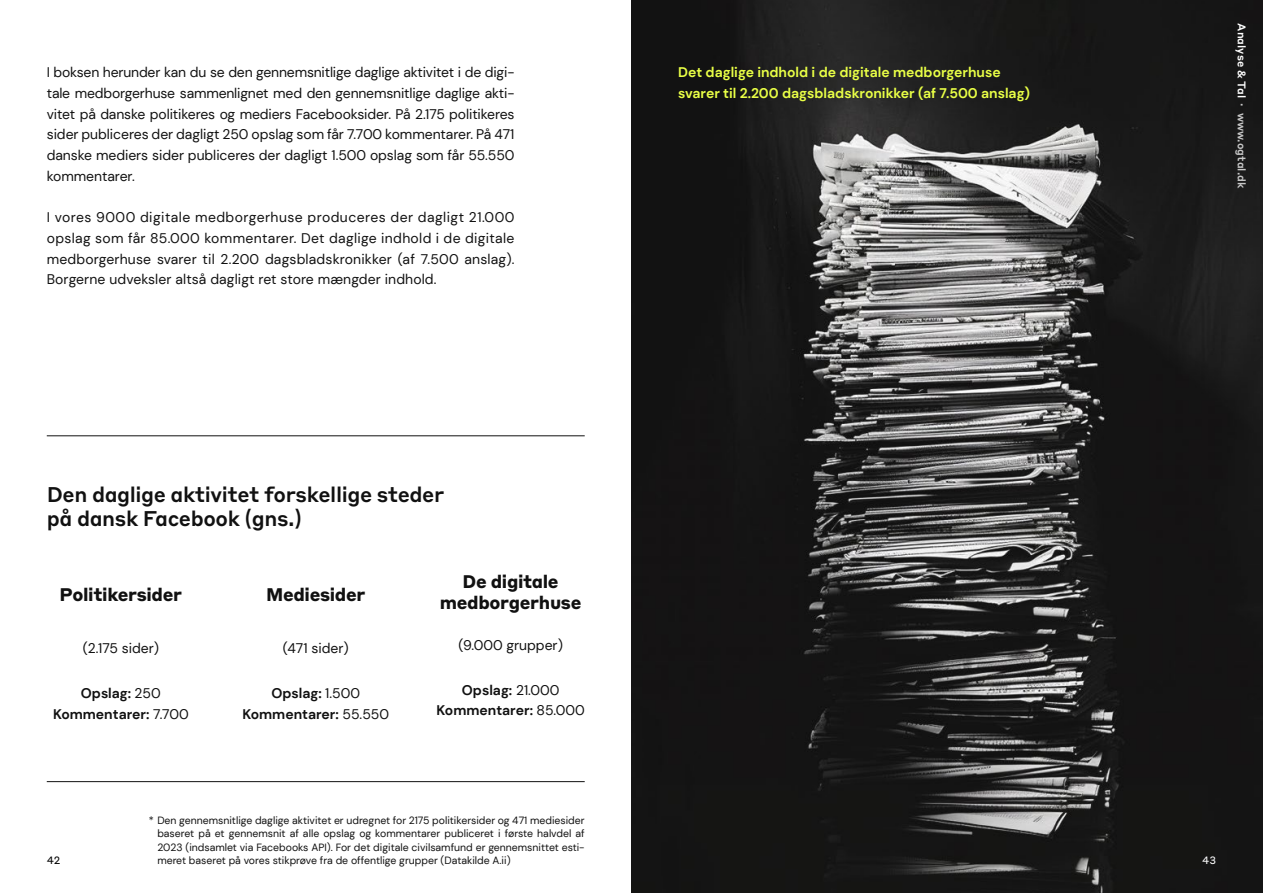
<style>
.page{position:relative;width:1263px;height:893px;background:#fff}
.page>*{position:absolute;margin:0;border:0;box-sizing:border-box;transform-origin:0 0}
.t1{font:500 21px/24px "Styrene B";letter-spacing:-.02em;color:#111}
.t2{font:700 18px/20.7px "Styrene B";letter-spacing:-.02em;color:#111;text-align:center}
.t3{font:13.95px/20.7px "DM Sans";color:#111;text-align:justify}
.t4{font:700 13.95px/20.7px "DM Sans";color:#111;text-align:center}
.t5{font:700 13.95px/20.7px "DM Sans";color:#e9ff46}
.t6{font:500 10.95px "Styrene B";color:#c8c8c8}
.t7{font:10.5px/13.5px "DM Sans";color:#111;text-align:justify}
.t8{font:10.5px "Styrene B";color:#000}
.t9{font:10.5px "Styrene B";color:#fff}
.s1{color:#fff}
.s2{font-weight:400}
</style>
<div class="page">
<img style="left:631px;top:0;width:632px;height:893px">
<hr style="left:47px;top:781px;width:538px;height:1px;background:#111">
<hr style="left:47px;top:436px;width:538px;height:1px;background:#111">
<p class="t3" style="left:47px;top:62px;width:469px">I boksen herunder kan du se den gennemsnitlige daglige aktivitet i de digi&shy;tale medborgerhuse sammenlignet med den gennemsnitlige daglige akti&shy;vitet på danske politikeres og mediers Facebooksider. På 2.175 politikeres sider publiceres der dagligt 250 opslag som får 7.700 kommentarer. På 471 danske mediers sider publiceres der dagligt 1.500 opslag som får 55.550 kommentarer.</p>
<p class="t3" style="left:47px;top:207px;width:469px">I vores 9000 digitale medborgerhuse produceres der dagligt 21.000 opslag som får 85.000 kommentarer. Det daglige indhold i de digitale medborgerhuse svarer til 2.200 dagsbladskronikker (af 7.500 anslag).<br>Borgerne udveksler altså dagligt ret store mængder indhold.</p>
<p class="t5" style="left:678px;top:62px;width:353px">Det daglige indhold i de digitale medborgerhuse svarer til 2.200 dagsbladskronikker (af 7.500 anslag)</p>
<p class="t6" style="left:1251px;top:23px;width:166px;rotate:90deg"><span class="s1">Analyse &amp; Tal</span> · www.ogtal.dk</p>
<h1 class="t1" style="left:47px;top:480px;width:399px">Den daglige aktivitet forskellige steder på dansk Facebook (gns.)</h1>
<p class="t2" style="left:60px;top:583px;width:124px">Politikersider</p>
<p class="t3" style="left:83px;top:638px;width:78px">(2.175 sider)</p>
<p class="t4" style="left:53px;top:683px;width:137px">Opslag: <span class="s2">250<br></span>Kommentarer: <span class="s2">7.700</span></p>
<p class="t2" style="left:266px;top:583px;width:101px">Mediesider</p>
<p class="t3" style="left:283px;top:638px;width:67px">(471 sider)</p>
<p class="t4" style="left:242px;top:683px;width:148px">Opslag: <span class="s2">1.500<br></span>Kommentarer: <span class="s2">55.550</span></p>
<p class="t2" style="left:440px;top:570px;width:143px">De digitale medborgerhuse</p>
<p class="t3" style="left:458px;top:635px;width:106px">(9.000 grupper)</p>
<p class="t4" style="left:437px;top:679px;width:150px">Opslag: <span class="s2">21.000<br></span>Kommentarer: <span class="s2">85.000</span></p>
<p class="t7" style="left:157px;top:813px;width:429px;text-indent:-9px">* Den gennemsnitlige daglige aktivitet er udregnet for 2175 politikersider og 471 mediesider baseret på et gennemsnit af alle opslag og kommentarer publiceret i første halvdel af 2023 (indsamlet via Facebooks API). For det digitale civilsamfund er gennemsnittet esti&shy;meret baseret på vores stikprøve fra de offentlige grupper (Datakilde A.ii)</p>
<p class="t8" style="left:47px;top:852px;width:15px">42</p>
<p class="t9" style="left:1202px;top:852px;width:15px">43</p>
</div>
